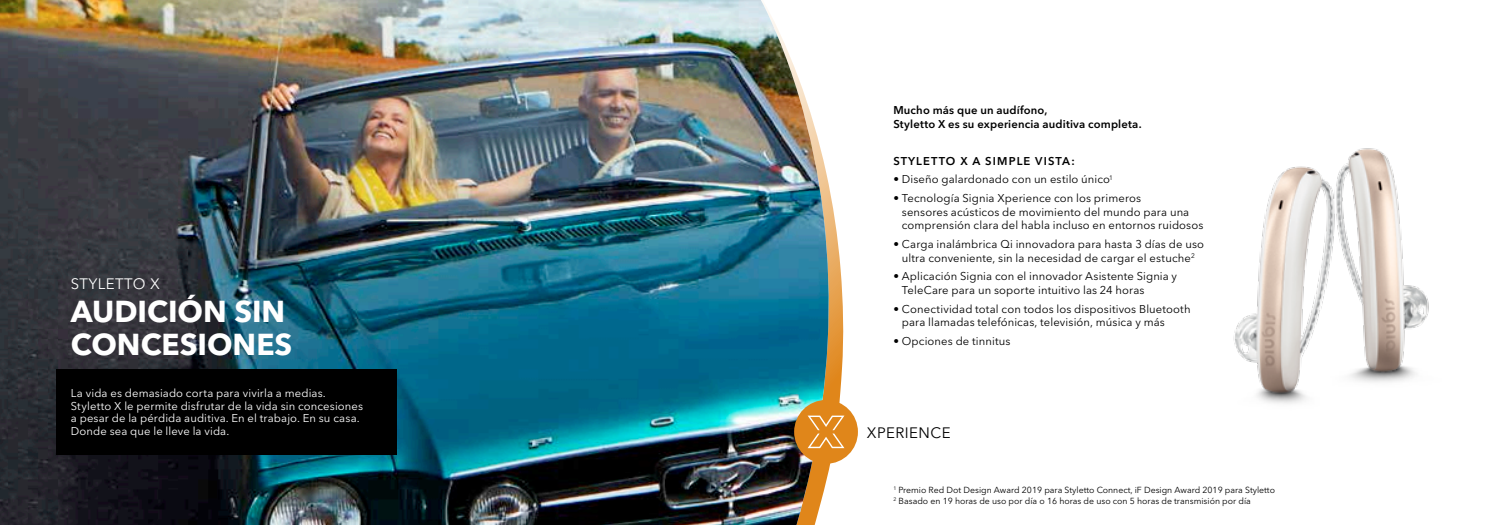
<style>
.page{position:relative;width:1489px;height:525px;background:#fff}
.page>*{position:absolute;margin:0;border:0;box-sizing:border-box;transform-origin:0 0}
.t1{font:700 30px/33px "Avenir Next W1 G";color:#fff}
.t2{font:15px "Avenir Next W1 G";letter-spacing:.03em;color:#fff}
.t3{font:15px "Avenir Next W1 G";letter-spacing:.03em;color:#000}
.t4{font:11.25px/13.5px "Avenir Next W1 G";letter-spacing:.01em;color:#000}
.t5{font:11.25px/12.5px "Avenir Next W1 G";letter-spacing:.01em;color:#fff}
.t6{font:600 11.25px/14.1px "Avenir Next W1 G";letter-spacing:.015em;color:#000}
.t7{font:600 11.25px "Avenir Next W1 G";letter-spacing:.1em;color:#000}
.t8{font:8.75px/10.5px "Avenir Next W1 G";color:#000}
</style>
<div class="page">
<svg style="left:829px;top:187px;width:15px;height:282px"></svg>
<img style="left:0;top:0;width:829px;height:524px">
<img style="left:1233px;top:148px;width:196px;height:256px">
<div style="left:794px;top:400px;width:63px;height:63px;background:#e0861a;border-radius:50%"></div>
<svg style="left:807px;top:415px;width:37px;height:33px"></svg>
<div style="left:57px;top:369px;width:340px;height:85px;background:#000"></div>
<h2 class="t2" style="left:71px;top:274px;width:90px">STYLETTO X</h2>
<h1 class="t1" style="left:71px;top:294px;width:223px">AUDICIÓN SIN<br>CONCESIONES</h1>
<p class="t5" style="left:71px;top:387px;width:294px">La vida es demasiado corta para vivirla a medias.<br>Styletto X le permite disfrutar de la vida sin concesiones a pesar de la pérdida auditiva. En el trabajo. En su casa.<br>Donde sea que le lleve la vida.</p>
<p class="t6" style="left:893px;top:102px;width:250px">Mucho más que un audífono,<br>Styletto X es su experiencia auditiva completa.</p>
<p class="t7" style="left:893px;top:154px;width:183px">STYLETTO X A SIMPLE VISTA:</p>
<p class="t4" style="left:893px;top:173px;width:221px">• Diseño galardonado con un estilo único<sup>1</sup></p>
<p class="t4" style="left:901px;top:191px;width:303px;text-indent:-8px">• Tecnología Signia Xperience con los primeros<br>sensores acústicos de movimiento del mundo para una comprensión clara del habla incluso en entornos ruidosos</p>
<p class="t4" style="left:893px;top:237px;width:312px;text-align:center">• Carga inalámbrica Qi innovadora para hasta 3 días de uso ultra conveniente, sin la necesidad de cargar el estuche<sup>2</sup></p>
<p class="t4" style="left:901px;top:269px;width:277px;text-indent:-8px">• Aplicación Signia con el innovador Asistente Signia y<br>TeleCare para un soporte intuitivo las 24 horas</p>
<p class="t4" style="left:901px;top:302px;width:290px;text-indent:-8px">• Conectividad total con todos los dispositivos Bluetooth para llamadas telefónicas, televisión, música y más</p>
<p class="t4" style="left:893px;top:334px;width:119px">• Opciones de tinnitus</p>
<h2 class="t3" style="left:866px;top:423px;width:85px">XPERIENCE</h2>
<p class="t8" style="left:893px;top:484px;width:383px"><sup>1</sup> Premio Red Dot Design Award 2019 para Styletto Connect, iF Design Award 2019 para Styletto<br><sup>2</sup> Basado en 19 horas de uso por día o 16 horas de uso con 5 horas de transmisión por día</p>
</div>
